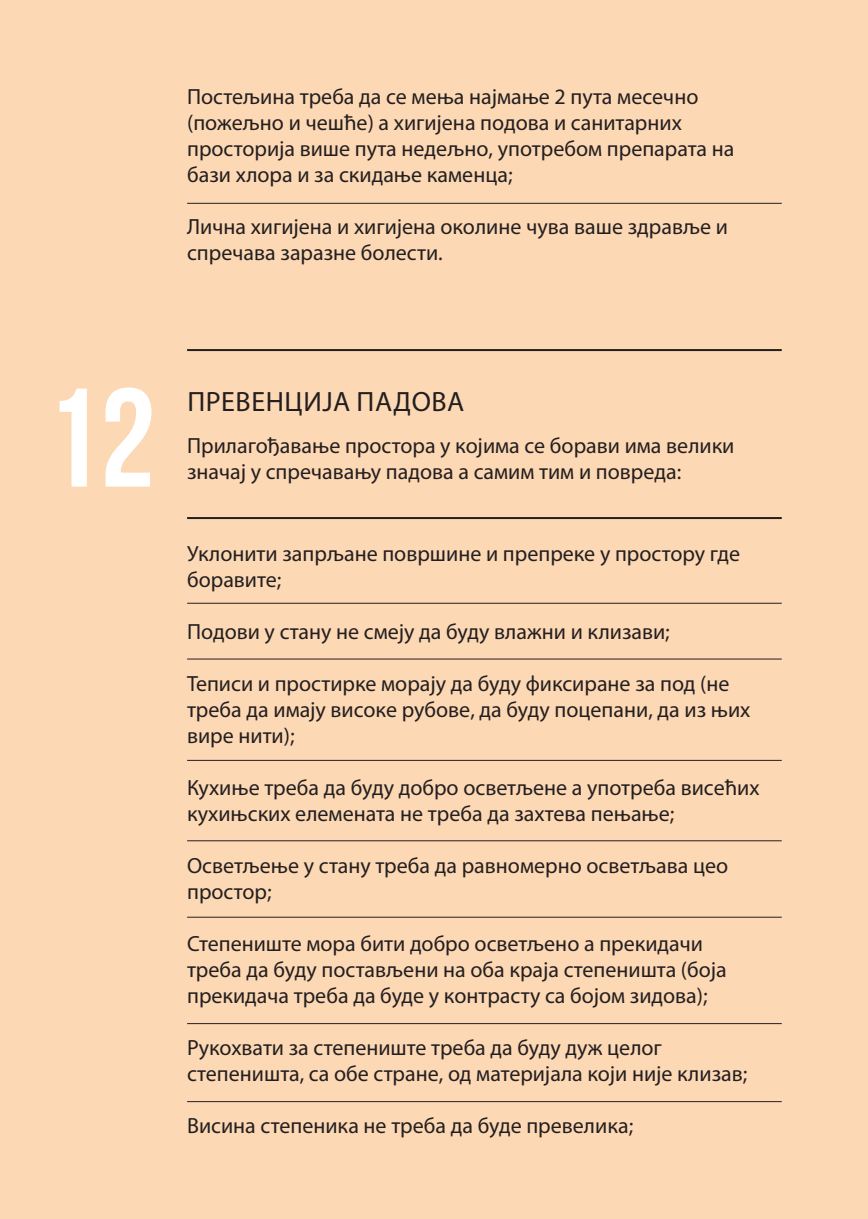
<style>
.page{position:relative;width:868px;height:1219px;background:#fff}
.page>*{position:absolute;margin:0;border:0;box-sizing:border-box;transform-origin:0 0}
.t1{font:700 140px "Bebas Neue";color:#fff}
.t2{font:28px "Myriad Pro";letter-spacing:.02em;color:#231f20}
.t3{font:22px/26px "Myriad Pro";color:#231f20}
</style>
<div class="page">
<div style="left:0;top:0;width:867px;height:1219px;background:#fdd8b4"></div>
<hr style="left:187px;top:603px;width:594px;height:1px;background:#231f20">
<hr style="left:187px;top:203px;width:594px;height:1px;background:#231f20">
<hr style="left:187px;top:659px;width:594px;height:1px;background:#231f20">
<hr style="left:187px;top:760px;width:594px;height:1px;background:#231f20">
<hr style="left:187px;top:840px;width:594px;height:1px;background:#231f20">
<hr style="left:187px;top:917px;width:594px;height:1px;background:#231f20">
<hr style="left:187px;top:1023px;width:594px;height:1px;background:#231f20">
<hr style="left:187px;top:1101px;width:594px;height:1px;background:#231f20">
<hr style="left:187px;top:517px;width:594px;height:2px;background:#231f20">
<hr style="left:187px;top:349px;width:594px;height:2px;background:#231f20">
<p class="t3" style="left:187px;top:84px;width:549px">Постељина треба да се мења најмање 2 пута месечно (пожељно и чешће) а хигијена подова и санитарних просторија више пута недељно, употребом препарата на бази хлора и за скидање каменца;</p>
<p class="t3" style="left:187px;top:214px;width:542px">Лична хигијена и хигијена околине чува ваше здравље и спречава заразне болести.</p>
<p class="t1" style="left:44px;top:361px;width:112px">12</p>
<p class="t2" style="left:187px;top:386px;width:278px">ПРЕВЕНЦИЈА ПАДOВА</p>
<p class="t3" style="left:187px;top:433px;width:548px">Прилагођавање простора у којима се борави има велики значај у спречавању падова а самим тим и повреда:</p>
<p class="t3" style="left:187px;top:541px;width:554px">Уклонити запрљане површине и препреке у простору где боравите;</p>
<p class="t3" style="left:187px;top:619px;width:484px">Подови у стану не смеју да буду влажни и клизави;</p>
<p class="t3" style="left:187px;top:671px;width:564px">Теписи и простирке морају да буду фиксиране за под (не треба да имају високе рубове, да буду поцепани, да из њих вире нити);</p>
<p class="t3" style="left:187px;top:775px;width:574px">Кухиње треба да буду добро осветљене а употреба висећих кухињских елемената не треба да захтева пењање;</p>
<p class="t3" style="left:187px;top:853px;width:542px">Осветљење у стану треба да равномерно осветљава цео простор;</p>
<p class="t3" style="left:187px;top:931px;width:541px">Степениште мора бити добро осветљено а прекидачи треба да буду постављени на оба краја степеништа (боја прекидача треба да буде у контрасту са бојом зидова);</p>
<p class="t3" style="left:187px;top:1035px;width:561px">Рукохвати за степениште треба да буду дуж целог степеништа, са обе стране, од материјала који није клизав;</p>
<p class="t3" style="left:187px;top:1113px;width:447px">Висина степеника не треба да буде превелика;</p>
</div>
